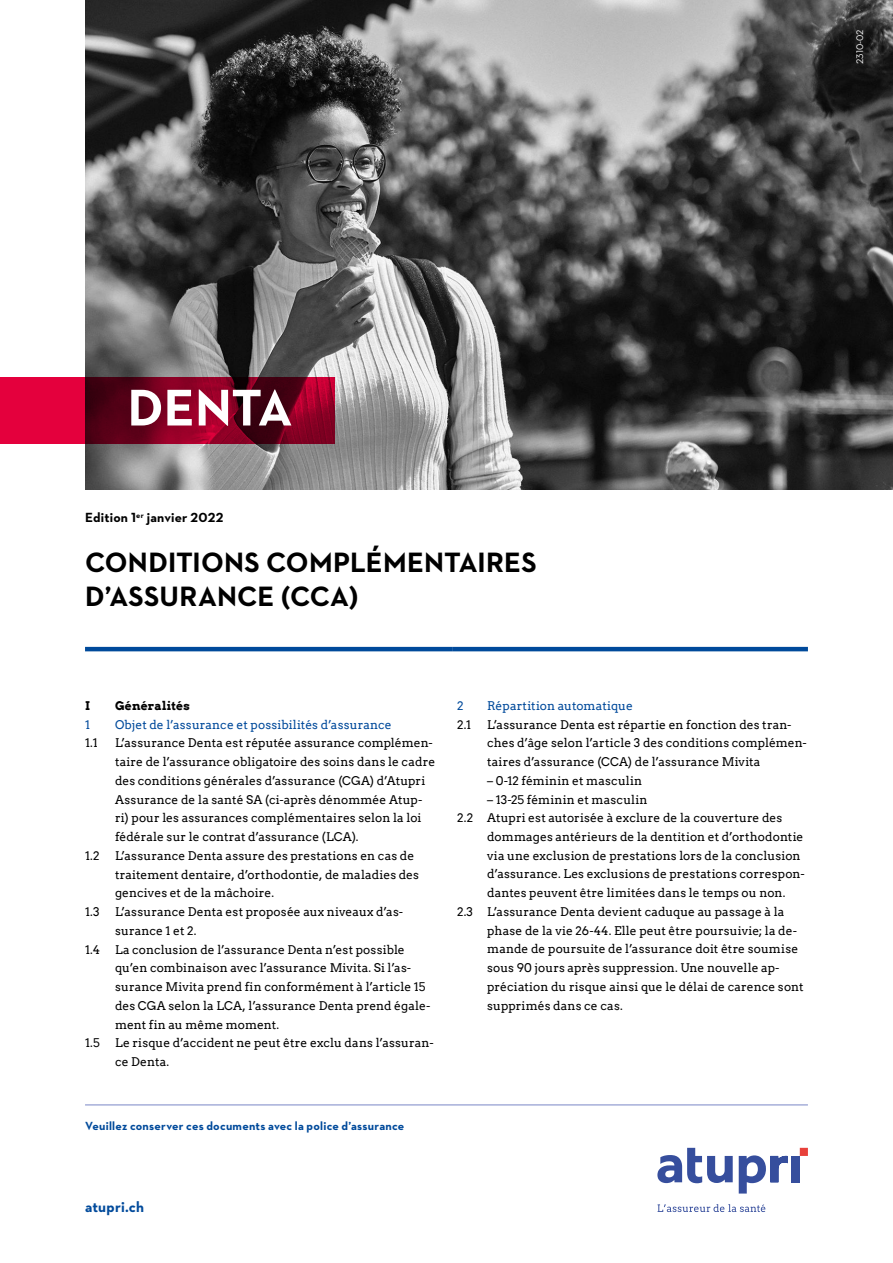
<style>
.page{position:relative;width:893px;height:1263px;background:#fff}
.page>*{position:absolute;margin:0;border:0;box-sizing:border-box;transform-origin:0 0}
.t1{font:700 52.5px "Neutraface 2 Text";letter-spacing:-.005em;color:#fff}
.t2{font:700 28.5px/34.5px "Neutraface 2 Text";letter-spacing:.005em;color:#000}
.t3{font:700 15px "Neutraface 2 Text";letter-spacing:.01em;color:#004a9b}
.t4{font:700 13.5px "Neutraface 2 Text";letter-spacing:.015em;color:#000}
.t5{font:12px/18.8px "Arvo";letter-spacing:.005em;color:#000}
.t6{font:12px "Arvo";letter-spacing:.005em;color:#004a9b}
.t7{font:700 12px "Neutraface 2 Text";letter-spacing:.02em;color:#004a9b}
.t8{font:700 12px "Arvo";letter-spacing:.015em;color:#000}
.t9{font:9.75px "Neutraface 2 Text";color:#fff}
</style>
<div class="page">
<svg style="left:658px;top:1204px;width:107px;height:8px"></svg>
<svg style="left:800px;top:1148px;width:8px;height:8px"></svg>
<svg style="left:657px;top:1148px;width:76px;height:35px"></svg>
<svg style="left:739px;top:1155px;width:49px;height:38px"></svg>
<div style="left:792px;top:1156px;width:8px;height:26px;background:#364e9d"></div>
<img style="left:85px;top:0;width:808px;height:489px">
<hr style="left:85px;top:647px;width:368px;height:4px;background:#004a9b">
<hr style="left:453px;top:647px;width:355px;height:4px;background:#004a9b">
<hr style="left:85px;top:1104px;width:723px;height:1px;background:#a6afd9">
<svg style="left:0;top:377px;width:335px;height:66px;background:#8b0025"></svg>
<p class="t9" style="left:854px;top:64px;width:36px;rotate:-90deg">2310-02</p>
<h1 class="t1" style="left:128px;top:374px;width:166px">DENTA</h1>
<p class="t4" style="left:85px;top:509px;width:140px">Edition 1<sup>er</sup> janvier 2022</p>
<h2 class="t2" style="left:85px;top:545px;width:453px">CONDITIONS COMPLÉMENTAIRES<br>D’ASSURANCE (CCA)</h2>
<p class="t8" style="left:85px;top:698px;width:6px">I</p>
<p class="t8" style="left:115px;top:698px;width:76px">Généralités</p>
<p class="t6" style="left:85px;top:717px;width:7px">1</p>
<p class="t6" style="left:115px;top:717px;width:278px">Objet de l’assurance et possibilités d’assurance</p>
<p class="t5" style="left:85px;top:734px;width:14px">1.1</p>
<p class="t5" style="left:115px;top:734px;width:322px">L’assurance Denta est réputée assurance complémen&shy;taire de l’assurance obligatoire des soins dans le cadre des conditions générales d’assurance (CGA) d’Atupri Assurance de la santé SA (ci-après dénommée Atup&shy;ri) pour les assurances complémentaires selon la loi fédérale sur le contrat d’assurance (LCA).</p>
<p class="t5" style="left:85px;top:846px;width:16px">1.2</p>
<p class="t5" style="left:115px;top:846px;width:305px">L’assurance Denta assure des prestations en cas de traitement dentaire, d’orthodontie, de maladies des gencives et de la mâchoire.</p>
<p class="t5" style="left:85px;top:902px;width:16px">1.3</p>
<p class="t5" style="left:115px;top:902px;width:290px">L’assurance Denta est proposée aux niveaux d’as&shy;surance 1 et 2.</p>
<p class="t5" style="left:85px;top:940px;width:16px">1.4</p>
<p class="t5" style="left:115px;top:940px;width:317px">La conclusion de l’assurance Denta n’est possible qu’en combinaison avec l’assurance Mivita. Si l’as&shy;surance Mivita prend fin conformément à l’article 15 des CGA selon la LCA, l’assurance Denta prend égale&shy;ment fin au même moment.</p>
<p class="t5" style="left:85px;top:1034px;width:16px">1.5</p>
<p class="t5" style="left:115px;top:1034px;width:320px">Le risque d’accident ne peut être exclu dans l’assuran&shy;ce Denta.</p>
<p class="t7" style="left:85px;top:1118px;width:321px">Veuillez conserver ces documents avec la police d’assurance</p>
<p class="t6" style="left:457px;top:698px;width:8px">2</p>
<p class="t6" style="left:487px;top:698px;width:147px">Répartition automatique</p>
<p class="t5" style="left:457px;top:715px;width:16px">2.1</p>
<p class="t5" style="left:487px;top:715px;width:321px">L’assurance Denta est répartie en fonction des tran&shy;ches d’âge selon l’article 3 des conditions complémen&shy;taires d’assurance (CCA) de l’assurance Mivita</p>
<p class="t5" style="left:487px;top:771px;width:157px">– 0-12 féminin et masculin</p>
<p class="t5" style="left:487px;top:790px;width:162px">– 13-25 féminin et masculin</p>
<p class="t5" style="left:457px;top:808px;width:327px">2.2 Atupri est autorisée à exclure de la couverture des</p>
<p class="t5" style="left:487px;top:827px;width:318px">dommages antérieurs de la dentition et d’orthodontie</p>
<p class="t5" style="left:487px;top:846px;width:315px">via une exclusion de prestations lors de la conclusion</p>
<p class="t5" style="left:487px;top:865px;width:319px">d’assurance. Les exclusions de prestations correspon-</p>
<p class="t5" style="left:487px;top:883px;width:300px">dantes peuvent être limitées dans le temps ou non.</p>
<p class="t5" style="left:457px;top:902px;width:329px">2.3 L’assurance Denta devient caduque au passage à la</p>
<p class="t5" style="left:487px;top:921px;width:311px">phase de la vie 26-44. Elle peut être poursuivie; la de-</p>
<p class="t5" style="left:487px;top:940px;width:313px">mande de poursuite de l’assurance doit être soumise</p>
<p class="t5" style="left:487px;top:958px;width:294px">sous 90 jours après suppression. Une nouvelle ap-</p>
<p class="t5" style="left:487px;top:977px;width:318px">préciation du risque ainsi que le délai de carence sont</p>
<p class="t5" style="left:487px;top:996px;width:137px">supprimés dans ce cas.</p>
<p class="t3" style="left:85px;top:1197px;width:61px">atupri.ch</p>
</div>
